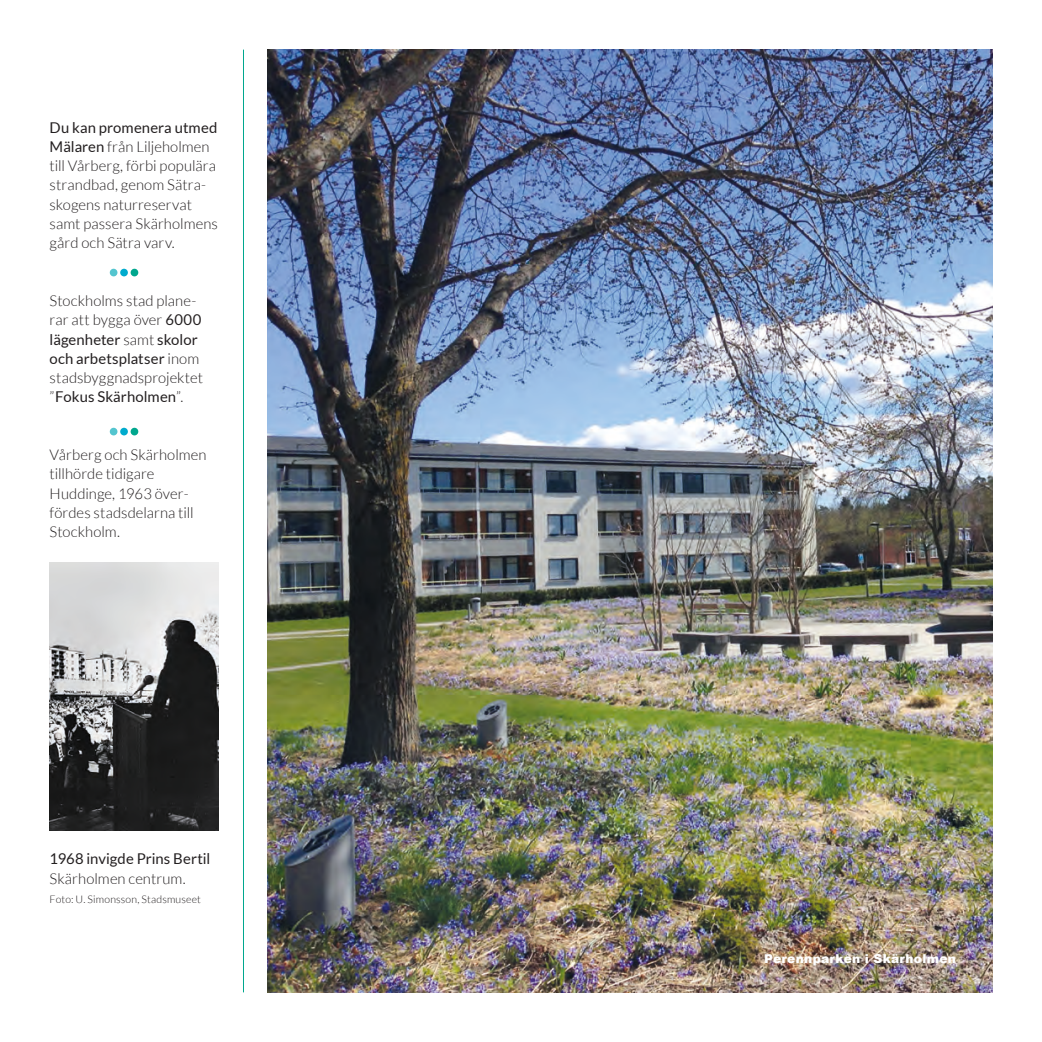
<style>
.page{position:relative;width:1042px;height:1042px;background:#fff}
.page>*{position:absolute;margin:0;border:0;box-sizing:border-box;transform-origin:0 0}
.Visste_du_att{font:300 14.88px/19.2px "Lato";color:#231f20}
.Visste_du_att-2{font:14.88px "Lato";color:#231f20}
.Rubrik_18{font:900 12.25px "Arial";letter-spacing:.025em;color:#fff}
.Visste_du_att-3{font:300 10.5px "Lato";letter-spacing:.015em;color:#231f20}
.s1{font-weight:400}
</style>
<div class="page">
<hr style="left:243px;top:50px;width:1px;height:942px;background:#00a78e">
<div style="left:110px;top:269px;width:7px;height:7px;background:#54c5cf;border-radius:50%"></div>
<div style="left:120px;top:269px;width:8px;height:7px;background:#00abcd;border-radius:50%"></div>
<div style="left:131px;top:269px;width:7px;height:7px;background:#00a78e;border-radius:50%"></div>
<div style="left:110px;top:428px;width:7px;height:7px;background:#54c5cf;border-radius:50%"></div>
<div style="left:120px;top:428px;width:8px;height:7px;background:#00abcd;border-radius:50%"></div>
<div style="left:131px;top:428px;width:7px;height:7px;background:#00a78e;border-radius:50%"></div>
<img style="left:50px;top:562px;width:168px;height:268px">
<svg style="left:978px;top:948px;width:15px;height:45px"></svg>
<img style="left:268px;top:50px;width:724px;height:942px">
<p class="Visste_du_att" style="left:50px;top:118px;width:169px"><span class="s1">Du kan promenera utmed<br>Mälaren</span> från Liljeholmen till Vårberg, förbi populära strandbad, genom Sätra-</p>
<p class="Visste_du_att" style="left:50px;top:195px;width:170px">skogens naturreservat samt passera Skärholmens gård och Sätra varv.</p>
<p class="Visste_du_att" style="left:50px;top:291px;width:155px">Stockholms stad plane&shy;rar att bygga över <span class="s1">6000 lägenheter</span> samt <span class="s1">skolor och arbetsplatser</span> inom stadsbyggnadsprojektet ”<span class="s1">Fokus Skärholmen</span>”.</p>
<p class="Visste_du_att" style="left:50px;top:445px;width:158px">Vårberg och Skärholmen tillhörde tidigare</p>
<p class="Visste_du_att" style="left:50px;top:484px;width:146px">Huddinge, 1963 över&shy;fördes stadsdelarna till<br>Stockholm.</p>
<p class="Visste_du_att-2" style="left:50px;top:850px;width:162px">1968 invigde Prins Bertil</p>
<p class="Visste_du_att" style="left:50px;top:868px;width:137px">Skärholmen centrum.</p>
<p class="Visste_du_att-3" style="left:50px;top:893px;width:153px">Foto: U. Simonsson, Stadsmuseet</p>
<p class="Rubrik_18" style="left:764px;top:952px;width:193px">Perennparken i Skärholmen</p>
</div>
